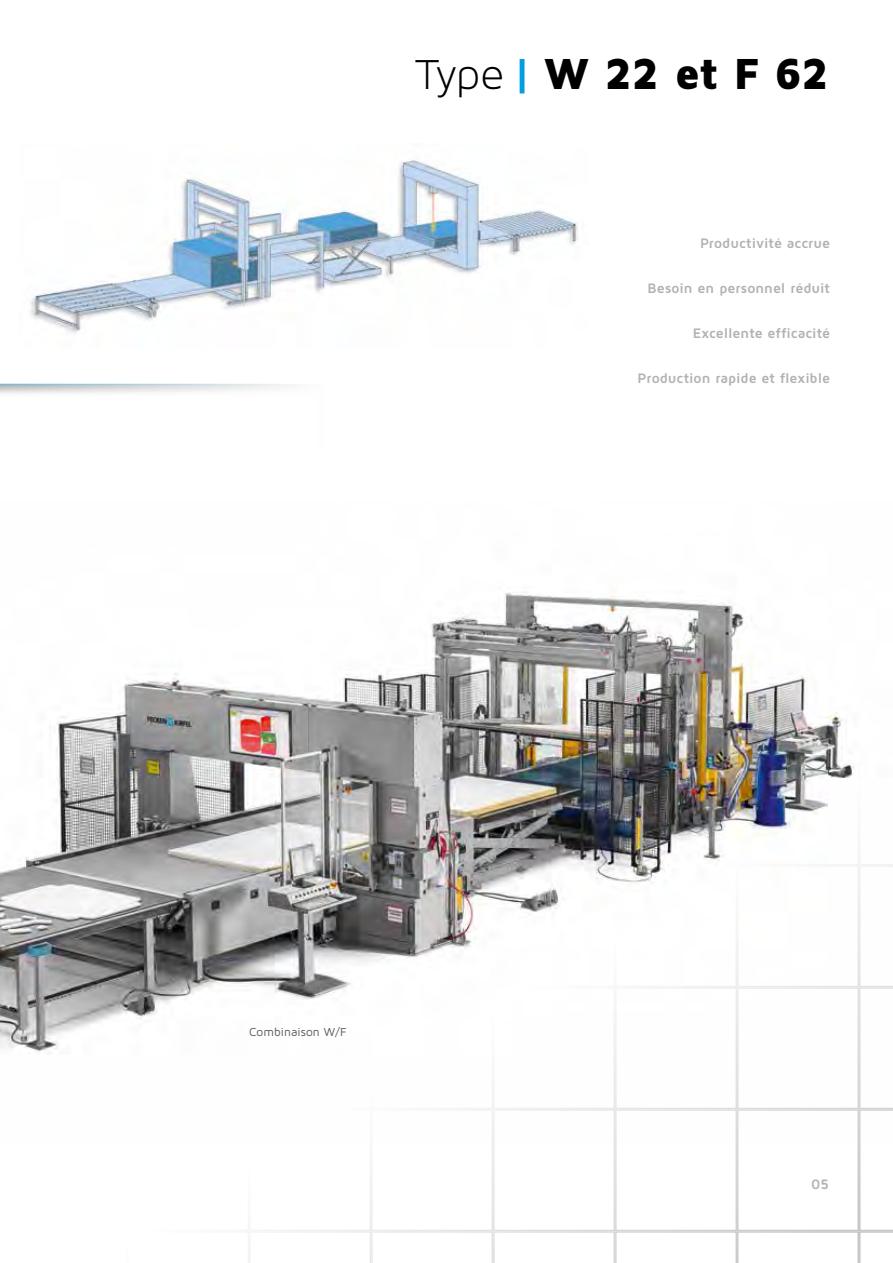
<style>
.page{position:relative;width:893px;height:1263px;background:#fff}
.page>*{position:absolute;margin:0;border:0;box-sizing:border-box;transform-origin:0 0}
.t1{font:900 45px "Maven Pro";color:#000}
.t2{font:700 14.25px "Maven Pro";color:#b1b2b3}
.t3{font:12px "Maven Pro";letter-spacing:.005em;color:#565656}
.s1{font-family:"Maven Pro Light 300";font-weight:400}
.s2{font-weight:700;color:#009ee3}
</style>
<div class="page">
<img style="left:0;top:591px;width:843px;height:457px">
<svg style="left:5px;top:743px;width:888px;height:520px"></svg>
<svg style="left:0;top:383px;width:298px;height:11px"></svg>
<img style="left:30px;top:160px;width:548px;height:174px">
<h1 class="t1" style="left:415px;top:46px;width:416px"><span class="s1">Type</span> <span class="s2">|</span> W 22 et F 62</h1>
<p class="t2" style="left:700px;top:234px;width:132px">Productivité accrue</p>
<p class="t2" style="left:648px;top:279px;width:184px">Besoin en personnel réduit</p>
<p class="t2" style="left:693px;top:324px;width:139px">Excellente efficacité</p>
<p class="t2" style="left:637px;top:369px;width:194px">Production rapide et flexible</p>
<p class="t3" style="left:249px;top:1024px;width:99px">Combinaison W/F</p>
<p class="t2" style="left:811px;top:1175px;width:20px">05</p>
</div>
